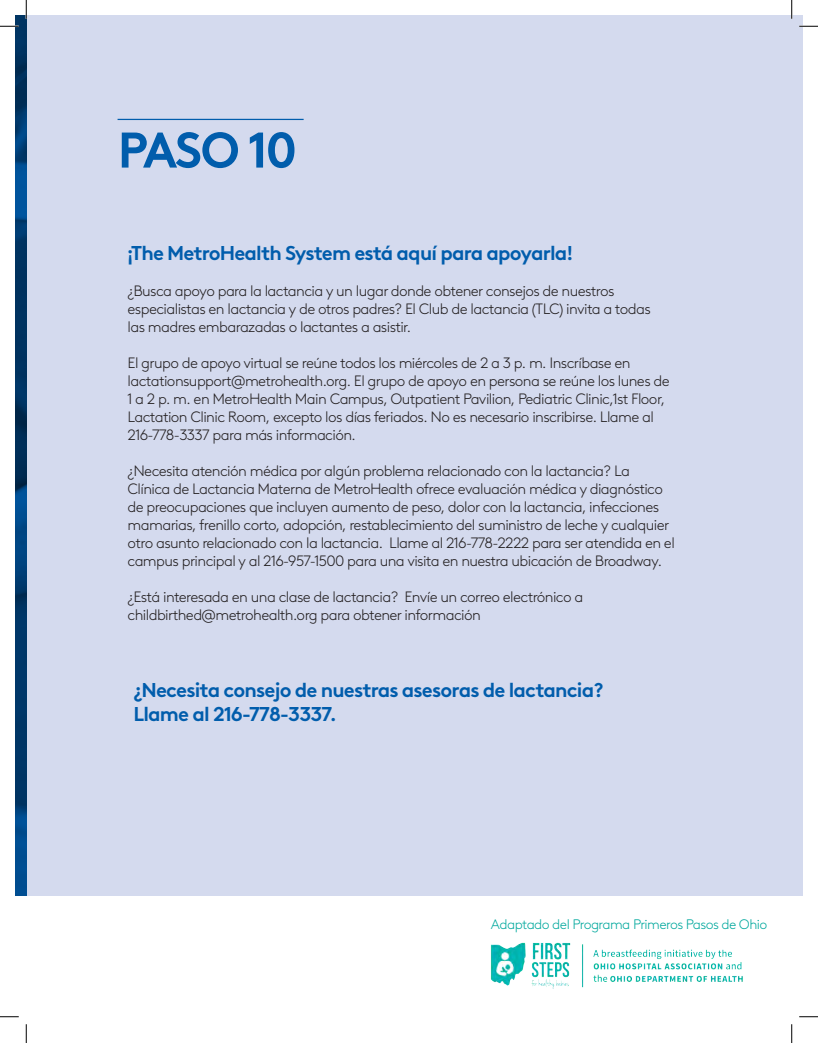
<style>
.page{position:relative;width:818px;height:1043px;background:#fff}
.page>*{position:absolute;margin:0;border:0;box-sizing:border-box;transform-origin:0 0}
.t1{font:700 50px "Brown LL";letter-spacing:-.05em;color:#015dac}
.t2{font:700 20px "Brown LL";letter-spacing:-.04em;color:#015dac}
.t3{font:300 15px/18px "Brown LL";letter-spacing:-.04em;color:#231f20}
.t4{font:300 13.75px "Brown LL";letter-spacing:-.04em;color:#00a89d}
</style>
<div class="page">
<img style="left:490px;top:942px;width:253px;height:47px">
<div style="left:15px;top:15px;width:787px;height:880px;background:#d4daee"></div>
<svg style="left:15px;top:15px;width:11px;height:880px;background:#003a6d"></svg>
<hr style="left:118px;top:119px;width:185px;height:1px;background:#015dac">
<svg style="left:0;top:25px;width:19px;height:2px"></svg>
<svg style="left:799px;top:25px;width:19px;height:2px"></svg>
<svg style="left:0;top:1016px;width:19px;height:1px"></svg>
<svg style="left:799px;top:1016px;width:19px;height:1px"></svg>
<svg style="left:25px;top:0;width:2px;height:19px"></svg>
<svg style="left:25px;top:1024px;width:2px;height:18px"></svg>
<svg style="left:791px;top:0;width:1px;height:19px"></svg>
<svg style="left:791px;top:1024px;width:1px;height:18px"></svg>
<p class="t1" style="left:118px;top:112px;width:181px">PASO 10</p>
<p class="t2" style="left:128px;top:238px;width:447px">¡The MetroHealth System está aquí para apoyarla!</p>
<p class="t3" style="left:128px;top:281px;width:524px">¿Busca apoyo para la lactancia y un lugar donde obtener consejos de nuestros especialistas en lactancia y de otros padres? El Club de lactancia (TLC) invita a todas las madres embarazadas o lactantes a asistir.</p>
<p class="t3" style="left:128px;top:353px;width:543px">El grupo de apoyo virtual se reúne todos los miércoles de 2 a 3 p. m. Inscríbase en lactationsupport@metrohealth.org. El grupo de apoyo en persona se reúne los lunes de 1 a 2 p. m. en MetroHealth Main Campus, Outpatient Pavilion, Pediatric Clinic,1st Floor, Lactation Clinic Room, excepto los días feriados. No es necesario inscribirse. Llame al 216‑778‑3337 para más información.</p>
<p class="t3" style="left:128px;top:461px;width:548px">¿Necesita atención médica por algún problema relacionado con la lactancia? La Clínica de Lactancia Materna de MetroHealth ofrece evaluación médica y diagnóstico de preocupaciones que incluyen aumento de peso, dolor con la lactancia, infecciones mamarias, frenillo corto, adopción, restablecimiento del suministro de leche y cualquier otro asunto relacionado con la lactancia. Llame al 216-778-2222 para ser atendida en el campus principal y al 216‑957‑1500 para una visita en nuestra ubicación de Broadway.</p>
<p class="t3" style="left:128px;top:587px;width:457px">¿Está interesada en una clase de lactancia? Envíe un correo electrónico a childbirthed@metrohealth.org para obtener información</p>
<p class="t2" style="left:133px;top:675px;width:472px">¿Necesita consejo de nuestras asesoras de lactancia?</p>
<p class="t2" style="left:133px;top:699px;width:205px">Llame al 216-778-3337.</p>
<p class="t4" style="left:491px;top:914px;width:278px">Adaptado del Programa Primeros Pasos de Ohio</p>
</div>
